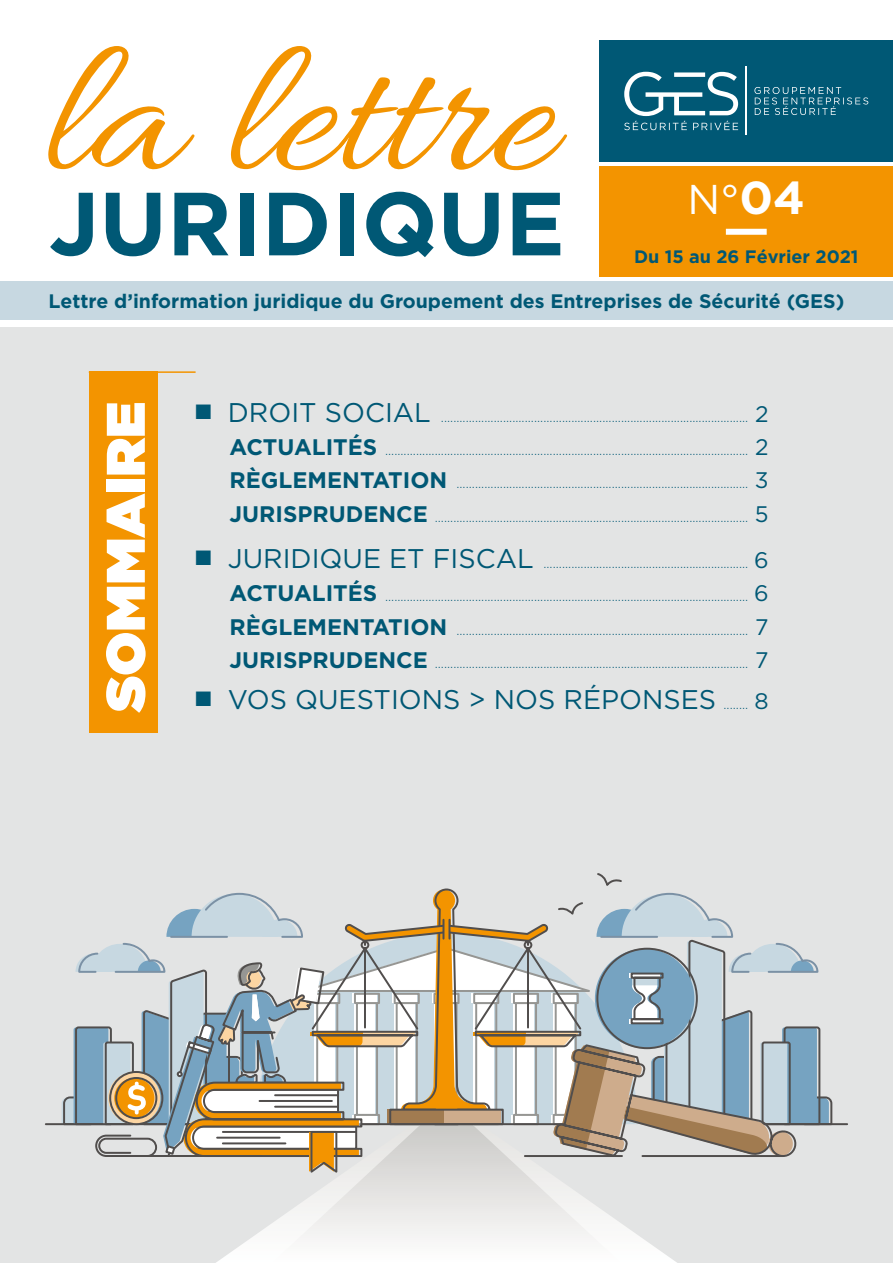
<style>
.page{position:relative;width:893px;height:1263px;background:#fff}
.page>*{position:absolute;margin:0;border:0;box-sizing:border-box;transform-origin:0 0}
.t1{font:200.4px "Allura";color:#f39400}
.t2{font:700 89.4px "Gotham";color:#005875}
.t3{font:900 54.3px "Gotham";color:#fff}
.t4{font:41.55px "Gotham";color:#fff}
.t5{font:27px "Gotham";color:#005875}
.t6{font:700 19.5px "Gotham";color:#005875}
.t7{font:700 18px "Gotham";color:#005875}
.t8{font:300 13.5px "Gotham";color:#005875}
.s1{font-weight:700;font-size:46.2px}
.s2{font-weight:400;font-size:27px}
.s3{font-weight:400;font-size:22.5px}
.s4{font-weight:700;font-size:22.5px}
.s5{font-weight:300;font-size:13.5px}
.s6{font-size:22.5px}
</style>
<div class="page">
<div style="left:600px;top:40px;width:293px;height:122px;background:#005875"></div>
<svg style="left:754px;top:87px;width:114px;height:28px"></svg>
<hr style="left:746px;top:67px;width:1px;height:68px;background:#fff">
<svg style="left:624px;top:72px;width:114px;height:58px"></svg>
<div style="left:0;top:327px;width:893px;height:936px;background:#e3e4e4"></div>
<div style="left:0;top:281px;width:893px;height:39px;background:#c7d8e1"></div>
<div style="left:600px;top:166px;width:293px;height:110px;background:#f39400"></div>
<div style="left:726px;top:229px;width:41px;height:6px;background:#fff"></div>
<div style="left:89px;top:371px;width:68px;height:362px;background:#f39400"></div>
<hr style="left:89px;top:371px;width:107px;height:2px;background:#f39400">
<svg style="left:216px;top:1224px;width:461px;height:39px"></svg>
<svg style="left:272px;top:1175px;width:349px;height:88px"></svg>
<hr style="left:709px;top:1123px;width:138px;height:2px;background:#514e4d">
<hr style="left:46px;top:1123px;width:146px;height:2px;background:#514e4d">
<svg style="left:62px;top:888px;width:771px;height:287px"></svg>
<svg style="left:108px;top:947px;width:591px;height:179px;background:#bebeb6"></svg>
<h1 class="t1" style="left:43px;top:4px;width:513px">la lettre</h1>
<h2 class="t2" style="left:49px;top:172px;width:518px">JURIDIQUE</h2>
<h3 class="t4" style="left:687px;top:177px;width:119px">N°<span class="s1">04</span></h3>
<h3 class="t7" style="left:634px;top:246px;width:226px">Du 15 au 26 Février 2021</h3>
<h3 class="t6" style="left:49px;top:290px;width:797px">Lettre d’information juridique du Groupement des Entreprises de Sécurité (GES)</h3>
<h3 class="t3" style="left:94px;top:712px;width:311px;rotate:-90deg">SOMMAIRE</h3>
<p class="t8" style="left:196px;top:409px;width:574px">■ <span class="s2">DROIT SOCIAL</span> .................................................................................................... <span class="s3">2</span></p>
<p class="t8" style="left:230px;top:443px;width:540px"><span class="s4">ACTUALITÉS</span> ...................................................................................................................... <span class="s3">2</span></p>
<p class="t8" style="left:230px;top:476px;width:540px"><span class="s4">RÈGLEMENTATION</span> ............................................................................................... <span class="s3">3</span></p>
<p class="t8" style="left:230px;top:509px;width:540px"><span class="s4">JURISPRUDENCE</span> ..................................................................................................... <span class="s3">5</span></p>
<p class="t8" style="left:196px;top:556px;width:575px">■ <span class="s2">JURIDIQUE ET FISCAL</span> ................................................................... <span class="s3">6</span></p>
<p class="t8" style="left:230px;top:589px;width:540px"><span class="s4">ACTUALITÉS</span> ...................................................................................................................... <span class="s3">6</span></p>
<p class="t8" style="left:230px;top:623px;width:540px"><span class="s4">RÈGLEMENTATION</span> ............................................................................................... <span class="s3">7</span></p>
<p class="t8" style="left:230px;top:656px;width:540px"><span class="s4">JURISPRUDENCE</span> ..................................................................................................... <span class="s3">7</span></p>
<h3 class="t5" style="left:196px;top:684px;width:575px">■ VOS QUESTIONS &gt; NOS RÉPONSES <span class="s5">.........</span> <span class="s6">8</span></h3>
</div>
